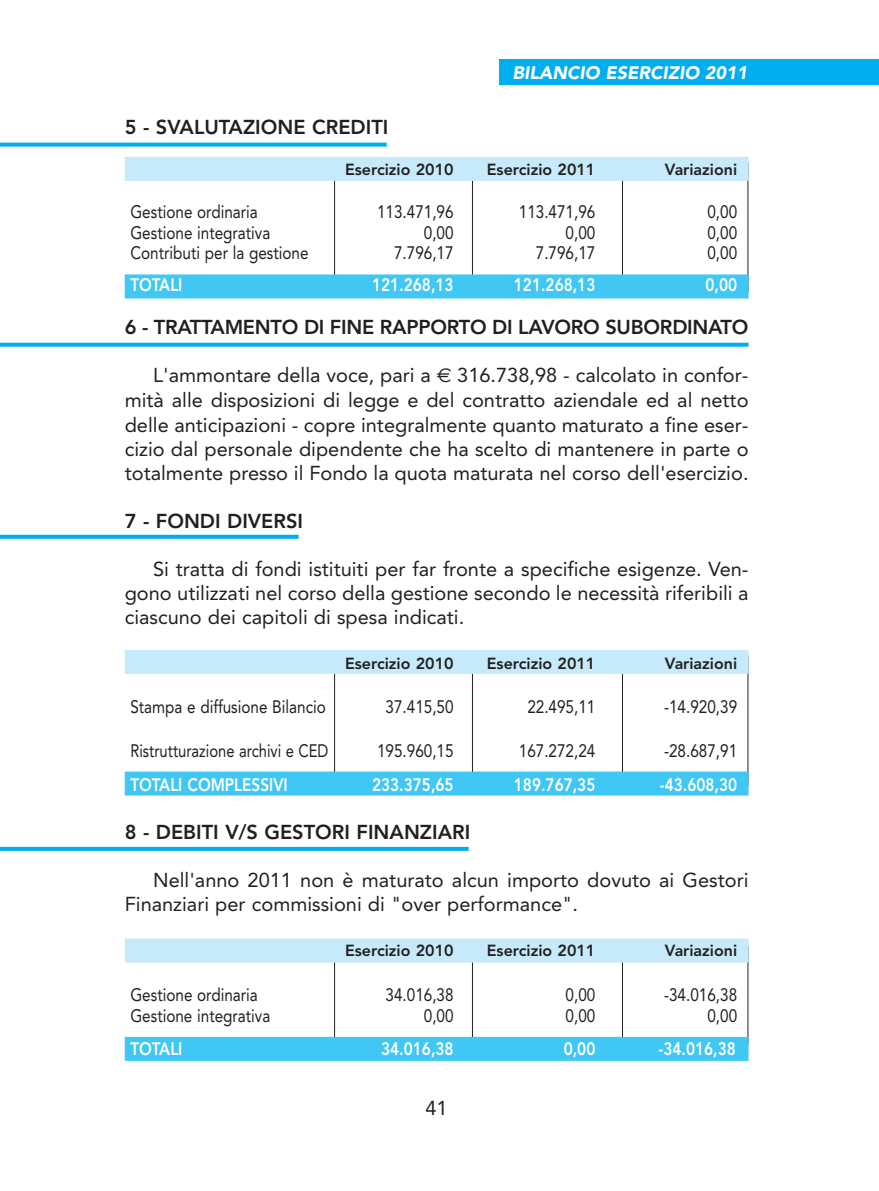
<style>
.page{position:relative;width:879px;height:1191px;background:#fff}
.page>*{position:absolute;margin:0;border:0;box-sizing:border-box;transform-origin:0 0}
.t1{font:20px/24.4px "Avenir";color:#231f20;text-align:justify}
.t2{font:800 20px "Avenir";color:#231f20}
.t3{font:18px "Avenir";color:#231f20;scale:.85 1}
.t4{font:800 18px "Avenir";color:#fff;scale:.85 1}
.t5{font:18px "Avenir";color:#231f20;scale:.82 1}
.t6{font:italic 900 18px "Avenir";color:#fff}
.t7{font:800 16px "Avenir";color:#231f20}
.s1{font-family:"Euro Sans"}
</style>
<div class="page">
<hr style="left:747px;top:946px;width:1px;height:98px;background:#231f20">
<hr style="left:472px;top:951px;width:1px;height:94px;background:#231f20">
<hr style="left:622px;top:948px;width:1px;height:100px;background:#231f20">
<hr style="left:334px;top:947px;width:1px;height:96px;background:#231f20">
<div style="left:125px;top:1036px;width:623px;height:24px;background:#40c7f4"></div>
<div style="left:125px;top:938px;width:623px;height:24px;background:#c6eafa"></div>
<svg style="left:0;top:143px;width:387px;height:4px;background:#18b5f0"></svg>
<svg style="left:0;top:343px;width:748px;height:4px;background:#13b4f0"></svg>
<svg style="left:0;top:847px;width:469px;height:4px;background:#07b0ef"></svg>
<hr style="left:747px;top:656px;width:1px;height:129px;background:#231f20">
<hr style="left:472px;top:665px;width:1px;height:117px;background:#231f20">
<hr style="left:622px;top:667px;width:1px;height:116px;background:#231f20">
<hr style="left:334px;top:671px;width:1px;height:112px;background:#231f20">
<div style="left:125px;top:771px;width:623px;height:24px;background:#40c7f4"></div>
<div style="left:125px;top:650px;width:623px;height:24px;background:#c6eafa"></div>
<hr style="left:747px;top:163px;width:1px;height:129px;background:#231f20">
<hr style="left:472px;top:172px;width:1px;height:117px;background:#231f20">
<hr style="left:622px;top:174px;width:1px;height:116px;background:#231f20">
<hr style="left:334px;top:178px;width:1px;height:113px;background:#231f20">
<div style="left:125px;top:274px;width:623px;height:24px;background:#40c7f4"></div>
<div style="left:125px;top:157px;width:623px;height:24px;background:#c6eafa"></div>
<svg style="left:0;top:535px;width:299px;height:4px"></svg>
<div style="left:499px;top:59px;width:380px;height:26px;background:#00aeef"></div>
<p class="t6" style="left:512px;top:65px;width:237px">BILANCIO ESERCIZIO 2011</p>
<p class="t2" style="left:125px;top:119px;width:265px">5 - SVALUTAZIONE CREDITI</p>
<p class="t7" style="left:345px;top:163px;width:110px">Esercizio 2010</p>
<p class="t7" style="left:487px;top:163px;width:110px">Esercizio 2011</p>
<p class="t7" style="left:665px;top:163px;width:74px">Variazioni</p>
<p class="t3" style="left:130px;top:205px;width:151px">Gestione ordinaria</p>
<p class="t3" style="left:377px;top:205px;width:92px">113.471,96</p>
<p class="t3" style="left:519px;top:205px;width:92px">113.471,96</p>
<p class="t3" style="left:707px;top:205px;width:37px">0,00</p>
<p class="t3" style="left:130px;top:225px;width:166px">Gestione integrativa</p>
<p class="t3" style="left:424px;top:225px;width:37px">0,00</p>
<p class="t3" style="left:565px;top:225px;width:37px">0,00</p>
<p class="t3" style="left:707px;top:225px;width:37px">0,00</p>
<p class="t3" style="left:130px;top:245px;width:211px">Contributi per la gestione</p>
<p class="t3" style="left:394px;top:245px;width:72px">7.796,17</p>
<p class="t3" style="left:536px;top:245px;width:72px">7.796,17</p>
<p class="t3" style="left:707px;top:245px;width:37px">0,00</p>
<p class="t4" style="left:130px;top:277px;width:63px">TOTALI</p>
<p class="t4" style="left:372px;top:277px;width:97px">121.268,13</p>
<p class="t4" style="left:514px;top:277px;width:97px">121.268,13</p>
<p class="t4" style="left:705px;top:277px;width:39px">0,00</p>
<p class="t2" style="left:125px;top:319px;width:625px">6 - TRATTAMENTO DI FINE RAPPORTO DI LAVORO SUBORDINATO</p>
<p class="t1" style="left:125px;top:364px;width:625px;text-indent:28px">L'ammontare della voce, pari a <span class="s1">€</span> 316.738,98 - calcolato in confor&shy;mità alle disposizioni di legge e del contratto aziendale ed al netto delle anticipazioni - copre integralmente quanto maturato a fine eser&shy;cizio dal personale dipendente che ha scelto di mantenere in parte o totalmente presso il Fondo la quota maturata nel corso dell'esercizio.</p>
<p class="t2" style="left:125px;top:512px;width:180px">7 - FONDI DIVERSI</p>
<p class="t1" style="left:125px;top:558px;width:625px;text-indent:28px">Si tratta di fondi istituiti per far fronte a specifiche esigenze. Ven&shy;gono utilizzati nel corso della gestione secondo le necessità riferibili a ciascuno dei capitoli di spesa indicati.</p>
<p class="t7" style="left:345px;top:656px;width:110px">Esercizio 2010</p>
<p class="t7" style="left:487px;top:656px;width:110px">Esercizio 2011</p>
<p class="t7" style="left:665px;top:656px;width:74px">Variazioni</p>
<p class="t3" style="left:130px;top:699px;width:231px">Stampa e diffusione Bilancio</p>
<p class="t3" style="left:385px;top:699px;width:82px">37.415,50</p>
<p class="t3" style="left:527px;top:699px;width:82px">22.495,11</p>
<p class="t3" style="left:664px;top:699px;width:88px">-14.920,39</p>
<p class="t5" style="left:130px;top:743px;width:243px">Ristrutturazione archivi e CED</p>
<p class="t3" style="left:377px;top:743px;width:92px">195.960,15</p>
<p class="t3" style="left:519px;top:743px;width:92px">167.272,24</p>
<p class="t3" style="left:664px;top:743px;width:88px">-28.687,91</p>
<p class="t4" style="left:130px;top:777px;width:187px">TOTALI COMPLESSIVI</p>
<p class="t4" style="left:372px;top:777px;width:97px">233.375,65</p>
<p class="t4" style="left:514px;top:777px;width:97px">189.767,35</p>
<p class="t4" style="left:660px;top:777px;width:92px">-43.608,30</p>
<p class="t2" style="left:125px;top:824px;width:347px">8 - DEBITI V/S GESTORI FINANZIARI</p>
<p class="t1" style="left:125px;top:869px;width:625px;text-indent:28px">Nell'anno 2011 non è maturato alcun importo dovuto ai Gestori<br>Finanziari per commissioni di "over performance".</p>
<p class="t7" style="left:345px;top:944px;width:110px">Esercizio 2010</p>
<p class="t7" style="left:487px;top:944px;width:110px">Esercizio 2011</p>
<p class="t7" style="left:665px;top:944px;width:74px">Variazioni</p>
<p class="t3" style="left:130px;top:987px;width:151px">Gestione ordinaria</p>
<p class="t3" style="left:385px;top:987px;width:82px">34.016,38</p>
<p class="t3" style="left:565px;top:987px;width:37px">0,00</p>
<p class="t3" style="left:664px;top:987px;width:88px">-34.016,38</p>
<p class="t3" style="left:130px;top:1008px;width:166px">Gestione integrativa</p>
<p class="t3" style="left:424px;top:1008px;width:37px">0,00</p>
<p class="t3" style="left:565px;top:1008px;width:37px">0,00</p>
<p class="t3" style="left:707px;top:1008px;width:37px">0,00</p>
<p class="t4" style="left:130px;top:1041px;width:63px">TOTALI</p>
<p class="t4" style="left:381px;top:1041px;width:87px">34.016,38</p>
<p class="t4" style="left:564px;top:1041px;width:39px">0,00</p>
<p class="t4" style="left:658px;top:1041px;width:92px">-34.016,38</p>
<p class="t1" style="left:425px;top:1097px;width:24px">41</p>
</div>
